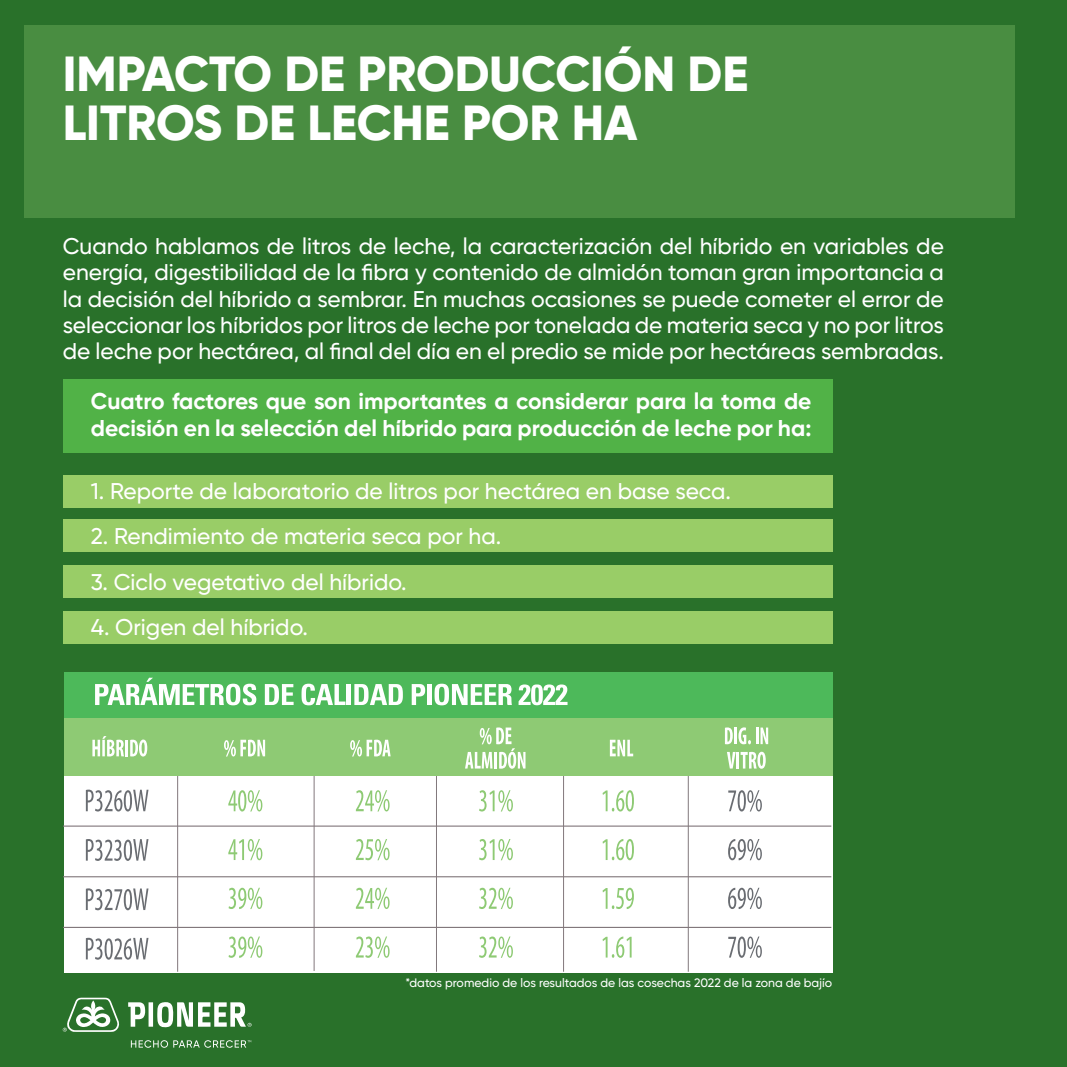
<style>
.page{position:relative;width:1067px;height:1067px;background:#29712a}
.page>*{position:absolute;margin:0;border:0;box-sizing:border-box;transform-origin:0 0}
.t1{font:800 49px/49px "Gilroy";color:#fff}
.t2{font:500 22.75px/26.2px "Gilroy";color:#fff;text-align:justify}
.t3{font:700 22.75px/26.2px "Gilroy";color:#fff}
.t4{font:500 12.25px "Gilroy";color:#fff}
</style>
<div class="page">
<div style="left:24px;top:25px;width:991px;height:193px;background:#498d41"></div>
<svg style="left:128px;top:1002px;width:17px;height:24px"></svg>
<div style="left:148px;top:1002px;width:5px;height:24px;background:#fff"></div>
<svg style="left:157px;top:1002px;width:94px;height:25px"></svg>
<svg style="left:63px;top:997px;width:57px;height:35px"></svg>
<svg style="left:131px;top:1040px;width:120px;height:7px"></svg>
<div style="left:63px;top:379px;width:769px;height:74px;background:#51b247"></div>
<div style="left:63px;top:476px;width:769px;height:32px;background:#99cd67"></div>
<div style="left:63px;top:520px;width:769px;height:32px;background:#99cd67"></div>
<div style="left:63px;top:565px;width:769px;height:32px;background:#99cd67"></div>
<div style="left:63px;top:611px;width:769px;height:32px;background:#99cd67"></div>
<div style="left:64px;top:672px;width:768px;height:300px;background:#fff"></div>
<hr style="left:177px;top:684px;width:1px;height:287px;background:#82787c">
<hr style="left:313px;top:684px;width:1px;height:287px;background:#82787c">
<hr style="left:436px;top:684px;width:1px;height:287px;background:#82787c">
<hr style="left:563px;top:684px;width:1px;height:287px;background:#82787c">
<hr style="left:688px;top:684px;width:1px;height:287px;background:#82787c">
<div style="left:64px;top:672px;width:768px;height:46px;background:#4db95a"></div>
<div style="left:64px;top:718px;width:768px;height:57px;background:#8eca74"></div>
<svg style="left:95px;top:677px;width:161px;height:28px"></svg>
<svg style="left:265px;top:684px;width:28px;height:21px"></svg>
<svg style="left:301px;top:683px;width:44px;height:22px"></svg>
<hr style="left:347px;top:684px;width:4px;height:21px;background:#fff">
<svg style="left:354px;top:684px;width:49px;height:21px"></svg>
<svg style="left:412px;top:684px;width:13px;height:21px"></svg>
<hr style="left:427px;top:684px;width:4px;height:21px;background:#fff">
<svg style="left:434px;top:683px;width:78px;height:22px"></svg>
<svg style="left:518px;top:684px;width:49px;height:21px"></svg>
<svg style="left:86px;top:789px;width:62px;height:22px"></svg>
<svg style="left:86px;top:839px;width:62px;height:22px"></svg>
<svg style="left:86px;top:888px;width:62px;height:22px"></svg>
<svg style="left:86px;top:937px;width:62px;height:22px"></svg>
<svg style="left:228px;top:790px;width:34px;height:21px"></svg>
<svg style="left:228px;top:839px;width:34px;height:21px"></svg>
<svg style="left:228px;top:887px;width:34px;height:22px"></svg>
<svg style="left:228px;top:936px;width:34px;height:21px"></svg>
<svg style="left:356px;top:790px;width:33px;height:21px"></svg>
<svg style="left:356px;top:839px;width:33px;height:21px"></svg>
<svg style="left:356px;top:887px;width:33px;height:22px"></svg>
<svg style="left:356px;top:936px;width:33px;height:21px"></svg>
<svg style="left:479px;top:790px;width:34px;height:21px"></svg>
<svg style="left:479px;top:839px;width:34px;height:21px"></svg>
<svg style="left:479px;top:887px;width:34px;height:22px"></svg>
<svg style="left:479px;top:936px;width:34px;height:21px"></svg>
<svg style="left:602px;top:790px;width:32px;height:21px"></svg>
<svg style="left:602px;top:839px;width:32px;height:21px"></svg>
<svg style="left:602px;top:887px;width:32px;height:22px"></svg>
<svg style="left:602px;top:936px;width:29px;height:21px"></svg>
<svg style="left:728px;top:790px;width:34px;height:21px"></svg>
<svg style="left:728px;top:839px;width:34px;height:21px"></svg>
<svg style="left:728px;top:887px;width:34px;height:22px"></svg>
<svg style="left:728px;top:936px;width:34px;height:21px"></svg>
<svg style="left:92px;top:736px;width:32px;height:20px"></svg>
<hr style="left:125px;top:739px;width:3px;height:17px;background:#fff">
<svg style="left:130px;top:739px;width:17px;height:17px"></svg>
<svg style="left:224px;top:739px;width:41px;height:17px"></svg>
<svg style="left:350px;top:739px;width:40px;height:17px"></svg>
<svg style="left:465px;top:727px;width:60px;height:41px"></svg>
<svg style="left:610px;top:739px;width:23px;height:17px"></svg>
<svg style="left:725px;top:727px;width:7px;height:17px"></svg>
<hr style="left:734px;top:727px;width:3px;height:17px;background:#fff">
<svg style="left:738px;top:727px;width:13px;height:17px"></svg>
<hr style="left:755px;top:727px;width:3px;height:17px;background:#fff">
<svg style="left:760px;top:727px;width:8px;height:17px"></svg>
<svg style="left:727px;top:751px;width:38px;height:17px"></svg>
<hr style="left:63px;top:825px;width:768px;height:1px;background:#82787c">
<hr style="left:63px;top:876px;width:768px;height:1px;background:#82787c">
<hr style="left:63px;top:926px;width:768px;height:2px;background:#82787c">
<p class="t1" style="left:63px;top:50px;width:687px">IMPACTO DE PRODUCCIÓN DE<br>LITROS DE LECHE POR HA</p>
<p class="t2" style="left:63px;top:233px;width:882px">Cuando hablamos de litros de leche, la caracterización del híbrido en variables de energía, digestibilidad de la fibra y contenido de almidón toman gran importancia a la decisión del híbrido a sembrar. En muchas ocasiones se puede cometer el error de seleccionar los híbridos por litros de leche por tonelada de materia seca y no por litros de leche por hectárea, al final del día en el predio se mide por hectáreas sembradas.</p>
<p class="t3" style="left:91px;top:388px;width:722px">Cuatro factores que son importantes a considerar para la toma de decisión en la selección del híbrido para producción de leche por ha:</p>
<p class="t2" style="left:91px;top:477px;width:642px">1. Reporte de laboratorio de litros por hectárea en base seca.</p>
<p class="t2" style="left:91px;top:523px;width:412px">2. Rendimiento de materia seca por ha.</p>
<p class="t2" style="left:91px;top:568px;width:317px">3. Ciclo vegetativo del híbrido.</p>
<p class="t2" style="left:91px;top:614px;width:219px">4. Origen del híbrido.</p>
<p class="t4" style="left:405px;top:975px;width:428px">*datos promedio de los resultados de las cosechas 2022 de la zona de bajío</p>
</div>
